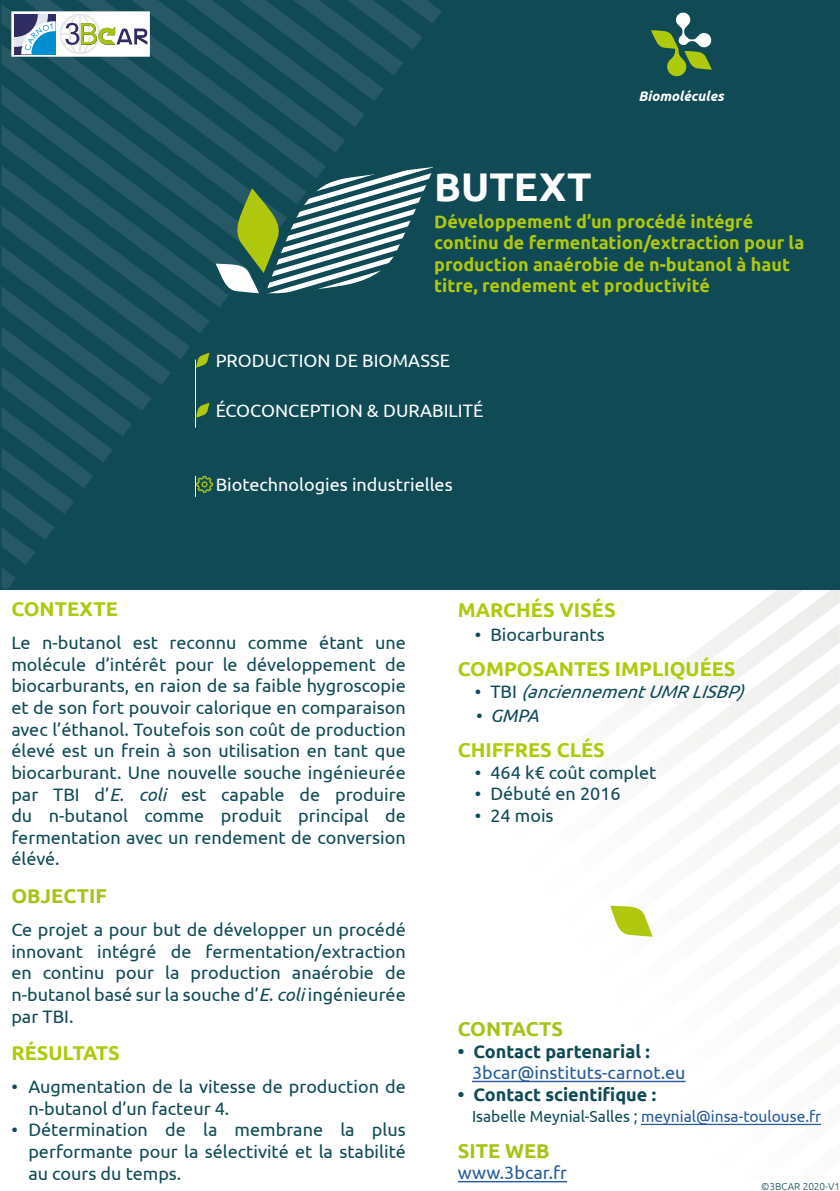
<style>
.page{position:relative;width:840px;height:1191px;background:#fff}
.page>*{position:absolute;margin:0;border:0;box-sizing:border-box;transform-origin:0 0}
.t1{font:700 40px "Ubuntu";color:#fff}
.t2{font:700 20px "Ubuntu";color:#afca0b}
.t3{font:700 20px "Ubuntu";color:#a8c316}
.t4{font:18px/21.6px "Ubuntu";color:#0f4a55;text-align:justify}
.t5{font:18px/21.6px "Ubuntu";color:#104a55}
.t6{font:700 18px/21.6px "Ubuntu";color:#b0c80c}
.t7{font:18px "Ubuntu";color:#fff}
.t8{font:700 18px "Ubuntu";color:#0f4a55}
.t9{font:18px "Ubuntu";color:#275b9b}
.t10{font:italic 18px "Ubuntu";color:#0f4a55}
.t11{font:italic 18px "Ubuntu";color:#0f4a55}
.t12{font:16px "Ubuntu";color:#275b9b}
.t13{font:italic 700 13.8px "Ubuntu";color:#fff}
.t14{font:300 10px "Ubuntu";color:#0f4a55}
.s1{font-style:italic}
.s2{font-style:normal}
.s3{color:#0f4a55}
</style>
<div class="page">
<svg style="left:734px;top:590px;width:105px;height:33px"></svg>
<svg style="left:681px;top:623px;width:158px;height:40px"></svg>
<svg style="left:657px;top:663px;width:182px;height:40px"></svg>
<svg style="left:674px;top:703px;width:165px;height:40px"></svg>
<svg style="left:696px;top:743px;width:143px;height:40px"></svg>
<svg style="left:725px;top:783px;width:114px;height:40px"></svg>
<svg style="left:746px;top:823px;width:93px;height:40px"></svg>
<svg style="left:777px;top:863px;width:62px;height:40px"></svg>
<svg style="left:472px;top:903px;width:367px;height:180px"></svg>
<svg style="left:524px;top:943px;width:315px;height:140px"></svg>
<svg style="left:578px;top:983px;width:261px;height:100px"></svg>
<svg style="left:631px;top:1023px;width:208px;height:103px"></svg>
<div style="left:0;top:0;width:839px;height:590px;background:#0f4a55"></div>
<svg style="left:1px;top:125px;width:215px;height:40px"></svg>
<svg style="left:11px;top:0;width:430px;height:153px"></svg>
<svg style="left:651px;top:13px;width:60px;height:63px"></svg>
<hr style="left:471px;top:1080px;width:214px;height:2px;background:#275b9b">
<hr style="left:640px;top:1123px;width:180px;height:2px;background:#275b9b">
<hr style="left:457px;top:1180px;width:110px;height:2px;background:#275b9b">
<svg style="left:610px;top:905px;width:42px;height:31px"></svg>
<svg style="left:1px;top:165px;width:432px;height:424px"></svg>
<hr style="left:195px;top:359px;width:1px;height:68px;background:#fff">
<p class="t13" style="left:638px;top:87px;width:87px">Biomolécules</p>
<h1 class="t1" style="left:434px;top:162px;width:159px">BUTEXT</h1>
<p class="t6" style="left:434px;top:210px;width:371px">Développement d’un procédé intégré continu de fermentation/extraction pour la production anaérobie de n-butanol à haut titre, rendement et productivité</p>
<p class="t7" style="left:215px;top:349px;width:236px">PRODUCTION DE BIOMASSE</p>
<p class="t7" style="left:215px;top:399px;width:269px">ÉCOCONCEPTION &amp; DURABILITÉ</p>
<p class="t7" style="left:215px;top:474px;width:238px">Biotechnologies industrielles</p>
<p class="t2" style="left:11px;top:597px;width:108px">CONTEXTE</p>
<p class="t4" style="left:11px;top:631px;width:396px">Le n-butanol est reconnu comme étant une molécule d’intérêt pour le développement de biocarburants, en raion de sa faible hygroscopie et de son fort pouvoir calorique en comparaison avec l’éthanol. Toutefois son coût de production élevé est un frein à son utilisation en tant que biocarburant. Une nouvelle souche ingénieurée par TBI d’<span class="s1">E. coli</span> est capable de produire du n-butanol comme produit principal de fermentation avec un rendement de conversion élévé.</p>
<p class="t3" style="left:11px;top:884px;width:97px">OBJECTIF</p>
<p class="t4" style="left:11px;top:918px;width:396px">Ce projet a pour but de développer un procédé innovant intégré de fermentation/extraction en continu pour la production anaérobie de n-butanol basé sur la souche d’<span class="s1">E. coli</span> ingénieurée par TBI.</p>
<p class="t2" style="left:11px;top:1041px;width:110px">RÉSULTATS</p>
<p class="t5" style="left:28px;top:1075px;width:378px;text-indent:-17px">• Augmentation de la vitesse de production de n-butanol d’un facteur 4.</p>
<p class="t5" style="left:28px;top:1118px;width:379px;text-align:justify;text-indent:-17px">• Détermination de la membrane la plus performante pour la sélectivité et la stabilité au cours du temps.</p>
<p class="t2" style="left:457px;top:597px;width:159px">MARCHÉS VISÉS</p>
<p class="t4" style="left:474px;top:623px;width:131px">• Biocarburants</p>
<p class="t2" style="left:457px;top:657px;width:279px">COMPOSANTES IMPLIQUÉES</p>
<p class="t10" style="left:474px;top:680px;width:272px"><span class="s2">• T B I</span> (anciennementUMRLISBP)</p>
<p class="t11" style="left:474px;top:704px;width:65px">• GMPA</p>
<p class="t2" style="left:457px;top:738px;width:148px">CHIFFRES CLÉS</p>
<p class="t4" style="left:474px;top:761px;width:183px">• 464 k€ coût complet</p>
<p class="t4" style="left:474px;top:782px;width:147px">• Débuté en 2016</p>
<p class="t4" style="left:474px;top:804px;width:80px">• 24 mois</p>
<p class="t3" style="left:457px;top:1016px;width:107px">CONTACTS</p>
<p class="t8" style="left:457px;top:1040px;width:193px">• Contact partenarial :</p>
<p class="t9" style="left:471px;top:1062px;width:215px">3bcar@instituts-carnot.eu</p>
<p class="t8" style="left:457px;top:1083px;width:200px">• Contact scientifique :</p>
<p class="t12" style="left:471px;top:1107px;width:350px"><span class="s3">Isabelle Meynial-Salles ;</span> meynial@insa-toulouse.fr</p>
<p class="t3" style="left:457px;top:1138px;width:93px">SITE WEB</p>
<p class="t9" style="left:457px;top:1162px;width:111px">www.3bcar.fr</p>
<p class="t14" style="left:760px;top:1180px;width:80px">©3BCAR 2020-V1</p>
</div>
